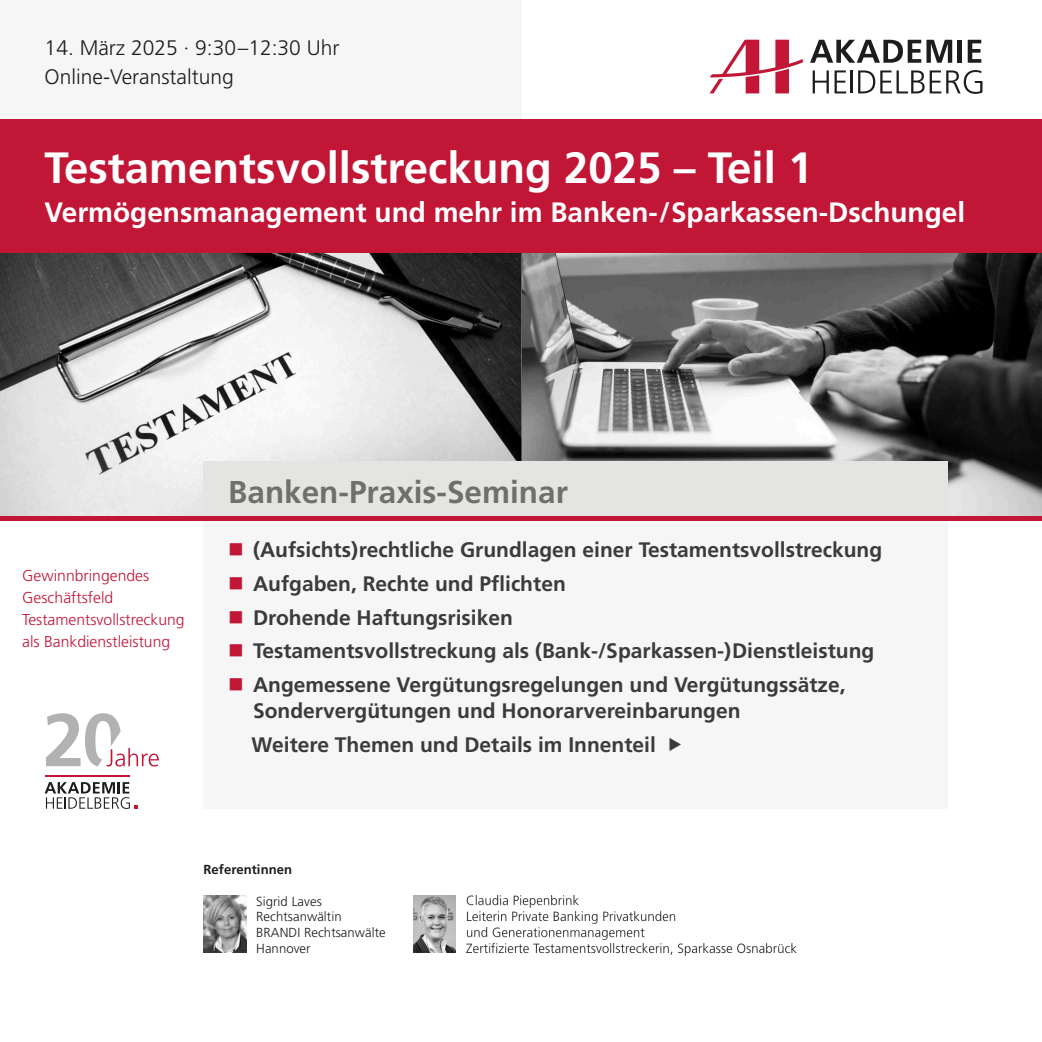
<style>
.page{position:relative;width:1042px;height:1042px;background:#fff}
.page>*{position:absolute;margin:0;border:0;box-sizing:border-box;transform-origin:0 0}
.t1{font:700 43.75px "Frutiger LT Pro";color:#fff}
.t2{font:700 31.5px "Frutiger LT Pro";color:#6f6f6e}
.t3{font:700 28px "Frutiger LT Pro";color:#fff}
.t4{font:700 21px "Frutiger LT Pro";color:#3c3b3b}
.t5{font:300 21px "Frutiger LT Pro";color:#1d1d1b}
.t6{font:300 15.75px "Frutiger LT Pro";color:#c21636}
.t7{font:300 13.12px "Frutiger LT Pro";letter-spacing:.005em;color:#1d1d1b}
.t8{font:700 13.12px "Frutiger LT Pro";letter-spacing:.005em;color:#1d1d1b}
</style>
<div class="page">
<img style="left:521px;top:253px;width:521px;height:263px">
<svg style="left:0;top:253px;width:521px;height:263px"></svg>
<div style="left:0;top:0;width:521px;height:119px;background:#f6f6f6"></div>
<div style="left:0;top:119px;width:1042px;height:134px;background:#c21636"></div>
<div style="left:203px;top:461px;width:744px;height:60px;background:#e4e4e3"></div>
<div style="left:203px;top:521px;width:744px;height:288px;background:#f6f6f6"></div>
<div style="left:0;top:516px;width:1042px;height:5px;background:#c21636"></div>
<svg style="left:810px;top:40px;width:142px;height:23px"></svg>
<div style="left:957px;top:40px;width:5px;height:23px;background:#1d1d1b"></div>
<svg style="left:967px;top:40px;width:14px;height:23px"></svg>
<svg style="left:812px;top:70px;width:34px;height:23px"></svg>
<hr style="left:851px;top:70px;width:2px;height:23px;background:#1d1d1b">
<svg style="left:710px;top:40px;width:93px;height:53px"></svg>
<svg style="left:858px;top:70px;width:124px;height:24px"></svg>
<img style="left:203px;top:896px;width:43px;height:57px">
<img style="left:413px;top:896px;width:383px;height:60px">
<svg style="left:46px;top:713px;width:113px;height:53px"></svg>
<svg style="left:45px;top:782px;width:93px;height:27px"></svg>
<hr style="left:46px;top:775px;width:84px;height:1px;background:#c21636">
<p class="t5" style="left:45px;top:40px;width:296px">14. März 2025 · 9:30 –12:30 Uhr</p>
<p class="t5" style="left:45px;top:68px;width:191px">Online-Veranstaltung</p>
<p class="t1" style="left:45px;top:150px;width:769px">Testamentsvollstreckung 2025 – Teil 1</p>
<p class="t3" style="left:45px;top:201px;width:922px">Vermögensmanagement und mehr im Banken- / Sparkassen-Dschungel</p>
<p class="t6" style="left:22px;top:569px;width:128px">Gewinnbringendes</p>
<p class="t6" style="left:22px;top:591px;width:92px">Geschäftsfeld</p>
<p class="t6" style="left:22px;top:613px;width:164px">Testamentsvollstreckung</p>
<p class="t6" style="left:22px;top:635px;width:149px">als Bankdienstleistung</p>
<p class="t2" style="left:228px;top:479px;width:341px">Banken-Praxis-Seminar</p>
<p class="t4" style="left:253px;top:541px;width:631px">(Aufsichts) rechtliche Grundlagen einer Testamentsvollstreckung</p>
<p class="t4" style="left:253px;top:575px;width:314px">Aufgaben, Rechte und Pflichten</p>
<p class="t4" style="left:253px;top:609px;width:261px">Drohende Haftungsrisiken</p>
<p class="t4" style="left:253px;top:643px;width:623px">Testamentsvollstreckung als (Bank-/Sparkassen-) Dienstleistung</p>
<p class="t4" style="left:253px;top:677px;width:594px">Angemessene Vergütungsregelungen und Vergütungssätze,</p>
<p class="t4" style="left:253px;top:702px;width:489px">Sondervergütungen und Honorarvereinbarungen</p>
<p class="t4" style="left:252px;top:736px;width:406px">Weitere Themen und Details im Innenteil</p>
<p class="t8" style="left:203px;top:863px;width:90px">Referentinnen</p>
<p class="t7" style="left:256px;top:896px;width:67px">Sigrid Laves</p>
<p class="t7" style="left:256px;top:911px;width:87px">Rechtsanwältin</p>
<p class="t7" style="left:256px;top:927px;width:131px">BRANDI Rechtsanwälte</p>
<p class="t7" style="left:256px;top:943px;width:56px">Hannover</p>
</div>
